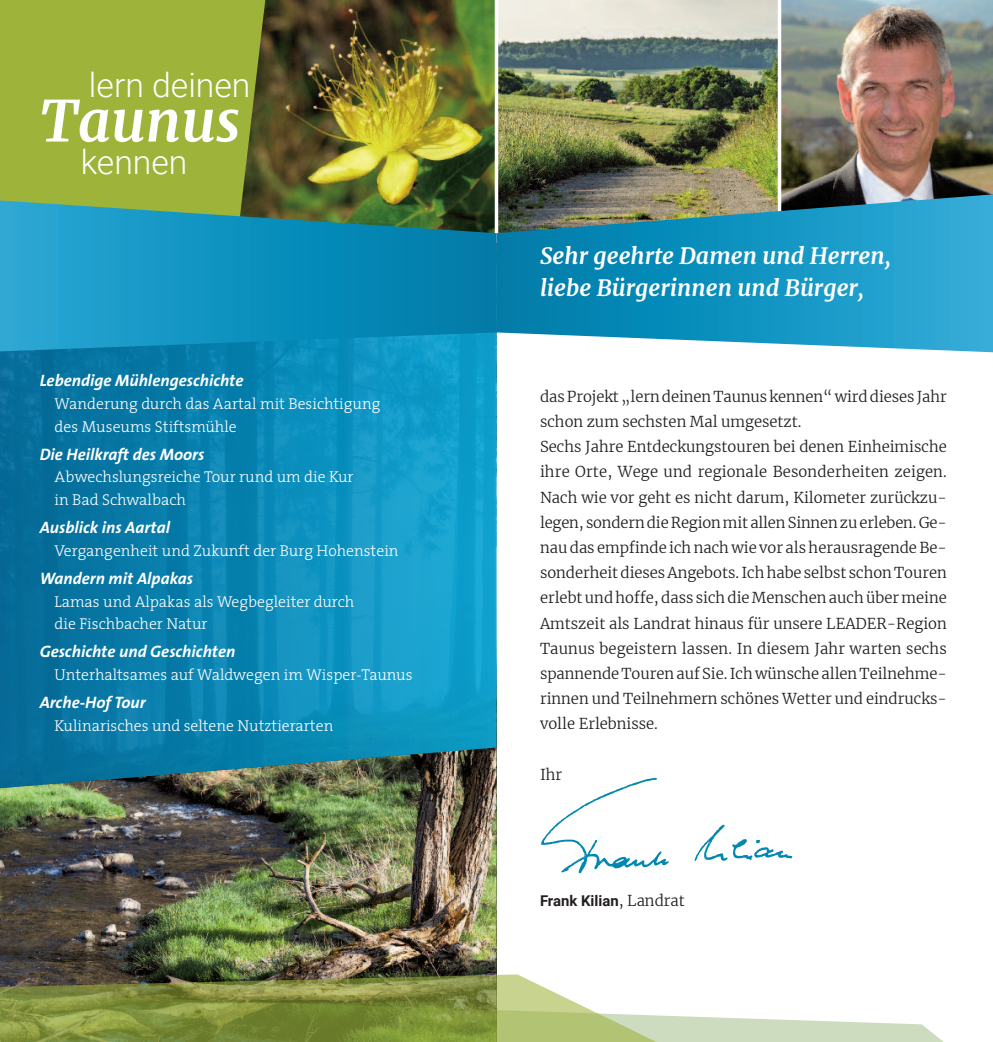
<style>
.page{position:relative;width:993px;height:1042px;background:#fff}
.page>*{position:absolute;margin:0;border:0;box-sizing:border-box;transform-origin:0 0}
.t1{font:italic 700 56.52px "Merriweather";color:#fff}
.t2{font:300 33.77px "Roboto";color:#fff}
.t3{font:italic 700 22.75px/31.5px "Merriweather";color:#fff}
.t4{font:italic 700 16.62px "The Sans";color:#fff}
.t5{font:300 15.75px/22.8px "The Serif";color:#fff}
.t6{font:300 14.88px/25.2px "Merriweather";color:#231f20}
.t7{font:700 14.88px "Roboto";color:#231f20}
.s1{font-family:"Merriweather";font-weight:300}
</style>
<div class="page">
<svg style="left:541px;top:778px;width:127px;height:95px"></svg>
<svg style="left:694px;top:825px;width:98px;height:36px"></svg>
<img style="left:498px;top:0;width:279px;height:194px">
<img style="left:267px;top:0;width:227px;height:198px">
<div style="left:0;top:0;width:267px;height:198px;background:#9eb33a"></div>
<img style="left:0;top:791px;width:496px;height:183px">
<img style="left:781px;top:0;width:211px;height:194px">
<svg style="left:777px;top:0;width:1px;height:194px"></svg>
<svg style="left:494px;top:0;width:1px;height:198px"></svg>
<svg style="left:0;top:353px;width:496px;height:438px;background:#1084ad"></svg>
<svg style="left:0;top:198px;width:496px;height:155px;background:#1a8dad"></svg>
<svg style="left:496px;top:194px;width:496px;height:158px;background:#3096b8"></svg>
<svg style="left:687px;top:1016px;width:257px;height:26px;fill:#cddbbf"></svg>
<svg style="left:0;top:974px;width:687px;height:68px;background:#94a05e"></svg>
<h2 class="t2" style="left:89px;top:66px;width:163px">lern deinen</h2>
<h1 class="t1" style="left:40px;top:86px;width:202px">Taunus</h1>
<h2 class="t2" style="left:81px;top:142px;width:108px">kennen</h2>
<p class="t4" style="left:40px;top:374px;width:205px">Lebendige Mühlengeschichte</p>
<p class="t5" style="left:55px;top:394px;width:327px">Wanderung durch das Aartal mit Besichtigung des Museums Stiftsmühle</p>
<p class="t4" style="left:40px;top:447px;width:166px">Die Heilkraft des Moors</p>
<p class="t5" style="left:55px;top:467px;width:300px">Abwechslungsreiche Tour rund um die Kur in Bad Schwalbach</p>
<p class="t4" style="left:40px;top:521px;width:132px">Ausblick ins Aartal</p>
<p class="t5" style="left:55px;top:541px;width:345px">Vergangenheit und Zukunft der Burg Hohenstein</p>
<p class="t4" style="left:40px;top:572px;width:155px">Wandern mit Alpakas</p>
<p class="t5" style="left:55px;top:592px;width:301px">Lamas und Alpakas als Wegbegleiter durch die Fischbacher Natur</p>
<p class="t4" style="left:40px;top:645px;width:197px">Geschichte und Geschichten</p>
<p class="t5" style="left:55px;top:665px;width:359px">Unterhaltsames auf Waldwegen im Wisper-Taunus</p>
<p class="t4" style="left:40px;top:696px;width:107px">Arche-Hof Tour</p>
<p class="t5" style="left:55px;top:716px;width:280px">Kulinarisches und seltene Nutztierarten</p>
<h3 class="t3" style="left:540px;top:240px;width:352px">Sehr geehrte Damen und Herren, liebe Bürgerinnen und Bürger,</h3>
<p class="t6" style="left:540px;top:384px;width:408px">dasProjekt„lerndeinenTaunus kennen“ wirddieses Jahr schon zum sechsten Mal umgesetzt.<br>Sechs Jahre Entdeckungstouren bei denen Einheimische ihre Orte, Wege und regionale Besonderheiten zeigen.<br>Nach wie vor geht es nicht darum, Kilometer zurückzu&shy;legen, sonderndieRegionmit allenSinnenzuerleben.Ge&shy;nau das empfinde ich nach wie vor als herausragende Be&shy;sonderheitdiesesAngebots.Ichhabe selbst schonTouren erlebt und hoffe, dass sich die Menschen auch über meine Amtszeit als Landrat hinaus für unsere LEADER-Region Taunus begeistern lassen. In diesem Jahr warten sechs spannendeTourenauf Sie.Ich wünsche allenTeilnehme&shy;rinnen und Teilnehmern schönes Wetter und eindrucks&shy;volle Erlebnisse.</p>
<p class="t6" style="left:540px;top:762px;width:24px">Ihr</p>
<p class="t7" style="left:540px;top:892px;width:146px">Frank Kilian<span class="s1">, Landrat</span></p>
</div>
